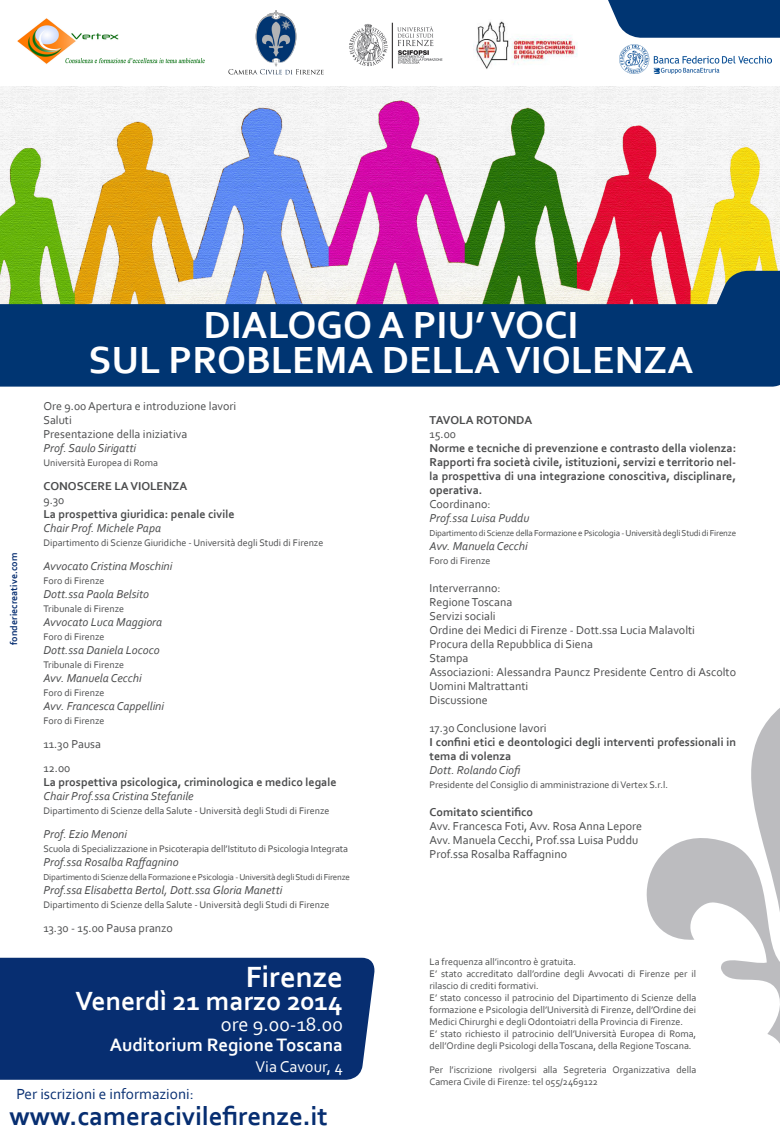
<style>
.page{position:relative;width:780px;height:1140px;background:#fff}
.page>*{position:absolute;margin:0;border:0;box-sizing:border-box;transform-origin:0 0}
.t1{font:700 39.6px "Corbel";color:#fff}
.t2{font:700 30.7px "Corbel";color:#fff}
.t3{font:700 27.6px "Corbel";color:#fff}
.t4{font:700 27px "Corbel";color:#072e71}
.t5{font:20.4px "Corbel";color:#fff}
.t6{font:700 18.9px "Corbel";color:#fff}
.t7{font:16.3px "Corbel";color:#fff}
.t8{font:15.3px "Corbel";color:#072e71}
.t9{font:12px/14px "Corbel";color:#4b4c4d}
.t10{font:700 12px/14px "Corbel";color:#4b4c4d;text-align:justify}
.t11{font:italic 12px "Corbel";color:#4b4c4d}
.t12{font:10px/12px "Corbel";color:#4e4f50}
.t13{font:10px "Corbel";color:#4b4c4d}
.t14{font:700 10px "Corbel";color:#072e71}
.t15{font:9px "Corbel";letter-spacing:-.02em;color:#4b4c4d}
</style>
<div class="page">
<img style="left:0;top:86px;width:780px;height:218px">
<div style="left:0;top:304px;width:780px;height:82px;background:#003572"></div>
<svg style="left:700px;top:271px;width:80px;height:69px;background:#244f72"></svg>
<img style="left:229px;top:10px;width:94px;height:65px">
<div style="left:0;top:957px;width:375px;height:122px;background:#072e71"></div>
<svg style="left:646px;top:708px;width:134px;height:336px"></svg>
<img style="left:349px;top:22px;width:94px;height:47px">
<img style="left:17px;top:18px;width:188px;height:47px">
<img style="left:473px;top:21px;width:104px;height:48px">
<img style="left:619px;top:45px;width:152px;height:29px">
<svg style="left:608px;top:0;width:172px;height:38px;background:#0f417a"></svg>
<p class="t14" style="left:8px;top:645px;width:94px;rotate:-90deg">fonderiecreative.com</p>
<p class="t1" style="left:203px;top:300px;width:376px">DIALOGO A PIU’ VOCI</p>
<p class="t1" style="left:88px;top:335px;width:606px">SUL PROBLEMA DELLA VIOLENZA</p>
<p class="t9" style="left:43px;top:399px;width:194px">Ore 9.00 Apertura e introduzione lavori</p>
<p class="t9" style="left:43px;top:413px;width:30px">Saluti</p>
<p class="t9" style="left:43px;top:427px;width:145px">Presentazione della iniziativa</p>
<p class="t11" style="left:43px;top:441px;width:94px">Prof. Saulo Sirigatti</p>
<p class="t13" style="left:43px;top:457px;width:116px">Università Europea di Roma</p>
<p class="t10" style="left:43px;top:479px;width:145px">CONOSCERE LA VIOLENZA</p>
<p class="t9" style="left:43px;top:493px;width:23px">9.30</p>
<p class="t10" style="left:43px;top:507px;width:193px">La prospettiva giuridica: penale civile</p>
<p class="t11" style="left:43px;top:521px;width:119px">Chair Prof. Michele Papa</p>
<p class="t13" style="left:43px;top:537px;width:281px">Dipartimento di Scienze Giuridiche - Università degli Studi di Firenze</p>
<p class="t11" style="left:43px;top:559px;width:130px">Avvocato Cristina Moschini</p>
<p class="t13" style="left:43px;top:575px;width:63px">Foro di Firenze</p>
<p class="t11" style="left:43px;top:587px;width:107px">Dott.ssa Paola Belsito</p>
<p class="t13" style="left:43px;top:603px;width:82px">Tribunale di Firenze</p>
<p class="t11" style="left:43px;top:615px;width:120px">Avvocato Luca Maggiora</p>
<p class="t13" style="left:43px;top:631px;width:63px">Foro di Firenze</p>
<p class="t11" style="left:43px;top:643px;width:118px">Dott.ssa Daniela Lococo</p>
<p class="t13" style="left:43px;top:659px;width:82px">Tribunale di Firenze</p>
<p class="t11" style="left:43px;top:671px;width:100px">Avv. Manuela Cecchi</p>
<p class="t13" style="left:43px;top:687px;width:63px">Foro di Firenze</p>
<p class="t11" style="left:43px;top:699px;width:122px">Avv. Francesca Cappellini</p>
<p class="t13" style="left:43px;top:715px;width:63px">Foro di Firenze</p>
<p class="t9" style="left:43px;top:737px;width:59px">11.30 Pausa</p>
<p class="t9" style="left:43px;top:761px;width:29px">12.00</p>
<p class="t10" style="left:43px;top:775px;width:295px">La prospettiva psicologica, criminologica e medico legale</p>
<p class="t11" style="left:43px;top:789px;width:152px">Chair Prof.ssa Cristina Stefanile</p>
<p class="t13" style="left:43px;top:805px;width:287px">Dipartimento di Scienze della Salute - Università degli Studi di Firenze</p>
<p class="t11" style="left:43px;top:827px;width:85px">Prof. Ezio Menoni</p>
<p class="t13" style="left:43px;top:843px;width:306px">Scuola di Specializzazione in Psicoterapia dell’Istituto di Psicologia Integrata</p>
<p class="t11" style="left:43px;top:855px;width:137px">Prof.ssa Rosalba Raffagnino</p>
<p class="t15" style="left:43px;top:871px;width:308px">Dipartimento di Scienze della Formazione e Psicologia - Università degli Studi di Firenze</p>
<p class="t11" style="left:43px;top:883px;width:240px">Prof.ssa Elisabetta Bertol, Dott.ssa Gloria Manetti</p>
<p class="t13" style="left:43px;top:899px;width:287px">Dipartimento di Scienze della Salute - Università degli Studi di Firenze</p>
<p class="t9" style="left:43px;top:921px;width:131px">13.30 - 15.00 Pausa pranzo</p>
<p class="t10" style="left:429px;top:413px;width:104px">TAVOLA ROTONDA</p>
<p class="t9" style="left:429px;top:427px;width:28px">15.00</p>
<p class="t10" style="left:429px;top:441px;width:308px">Norme e tecniche di prevenzione e contrasto della violenza:</p>
<p class="t10" style="left:429px;top:455px;width:308px">Rapporti fra società civile, istituzioni, servizi e territorio nel&shy;la prospettiva di una integrazione conoscitiva, disciplinare, operativa.</p>
<p class="t9" style="left:429px;top:497px;width:63px">Coordinano:</p>
<p class="t11" style="left:429px;top:511px;width:101px">Prof.ssa Luisa Puddu</p>
<p class="t15" style="left:429px;top:527px;width:308px">Dipartimento di Scienze della Formazione e Psicologia - Università degli Studi di Firenze</p>
<p class="t11" style="left:429px;top:539px;width:100px">Avv. Manuela Cecchi</p>
<p class="t13" style="left:429px;top:555px;width:63px">Foro di Firenze</p>
<p class="t9" style="left:429px;top:581px;width:73px">Interverranno:</p>
<p class="t9" style="left:429px;top:595px;width:84px">Regione Toscana</p>
<p class="t9" style="left:429px;top:609px;width:68px">Servizi sociali</p>
<p class="t9" style="left:429px;top:623px;width:267px">Ordine dei Medici di Firenze - Dott.ssa Lucia Malavolti</p>
<p class="t9" style="left:429px;top:637px;width:165px">Procura della Repubblica di Siena</p>
<p class="t9" style="left:429px;top:651px;width:40px">Stampa</p>
<p class="t9" style="left:429px;top:665px;width:308px">Associazioni: Alessandra Pauncz Presidente Centro di Ascolto<br>Uomini Maltrattanti</p>
<p class="t9" style="left:429px;top:693px;width:60px">Discussione</p>
<p class="t9" style="left:429px;top:721px;width:119px">17.30 Conclusione lavori</p>
<p class="t10" style="left:429px;top:735px;width:308px">I confini etici e deontologici degli interventi professionali in tema di volenza</p>
<p class="t11" style="left:429px;top:763px;width:94px">Dott. Rolando Ciofi</p>
<p class="t13" style="left:429px;top:779px;width:240px">Presidente del Consiglio di amministrazione di Vertex S.r.l.</p>
<p class="t10" style="left:429px;top:805px;width:105px">Comitato scientifico</p>
<p class="t9" style="left:429px;top:819px;width:214px">Avv. Francesca Foti, Avv. Rosa Anna Lepore</p>
<p class="t9" style="left:429px;top:833px;width:210px">Avv. Manuela Cecchi, Prof.ssa Luisa Puddu</p>
<p class="t9" style="left:429px;top:847px;width:139px">Prof.ssa Rosalba Raffagnino</p>
<p class="t2" style="left:246px;top:957px;width:99px">Firenze</p>
<p class="t3" style="left:76px;top:983px;width:269px">Venerdì 21 marzo 2014</p>
<p class="t5" style="left:221px;top:1012px;width:123px">ore 9.00-18.00</p>
<p class="t6" style="left:110px;top:1033px;width:235px">Auditorium Regione Toscana</p>
<p class="t7" style="left:255px;top:1056px;width:89px">Via Cavour, 4</p>
<p class="t8" style="left:16px;top:1084px;width:179px">Per iscrizioni e informazioni:</p>
<p class="t4" style="left:10px;top:1099px;width:319px">www.cameracivilefirenze.it</p>
<p class="t12" style="left:429px;top:955px;width:148px">La frequenza all’incontro è gratuita.</p>
<p class="t12" style="left:429px;top:967px;width:268px">E’ stato accreditato dall’ordine degli Avvocati di Firenze per il rilascio di crediti formativi.</p>
<p class="t12" style="left:429px;top:991px;width:268px;text-align:justify">E’ stato concesso il patrocinio del Dipartimento di Scienze della formazione e Psicologia dell’Università di Firenze, dell’Ordine dei Medici Chirurghi e degli Odontoiatri della Provincia di Firenze.</p>
<p class="t12" style="left:429px;top:1027px;width:268px">E’ stato richiesto il patrocinio dell’Università Europea di Roma, dell’Ordine degli Psicologi della Toscana, della Regione Toscana.</p>
<p class="t12" style="left:429px;top:1063px;width:268px">Per l’iscrizione rivolgersi alla Segreteria Organizzativa della<br>Camera Civile di Firenze: tel 055/2469122</p>
</div>
